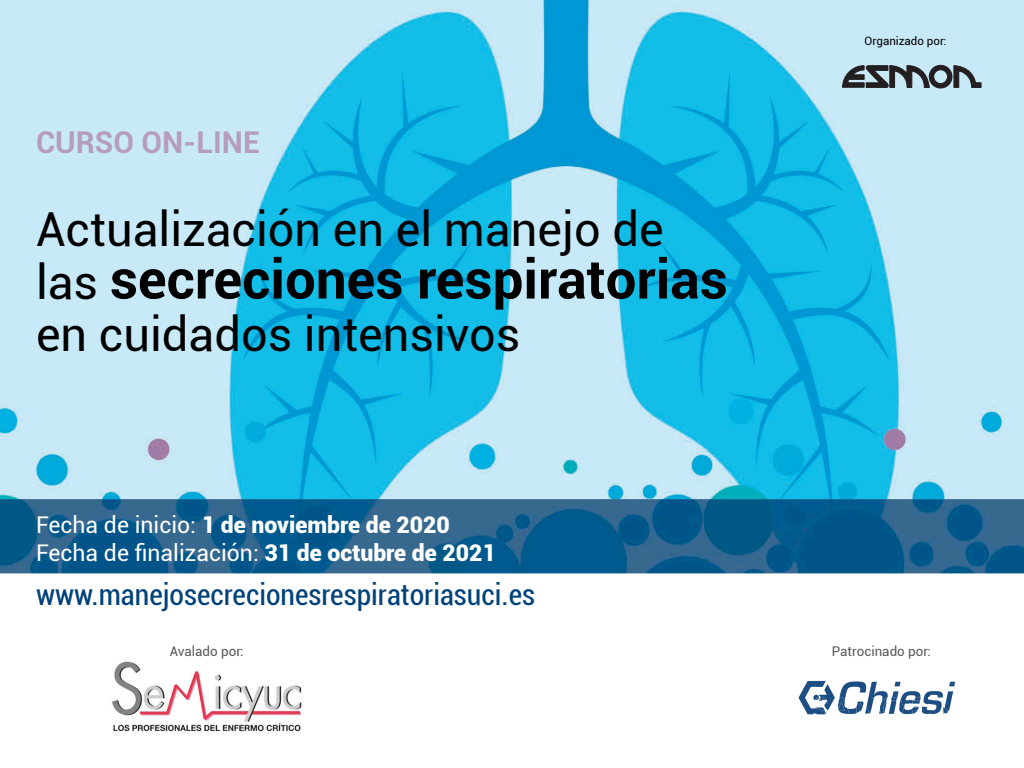
<style>
.page{position:relative;width:1024px;height:768px;background:#fff}
.page>*{position:absolute;margin:0;border:0;box-sizing:border-box;transform-origin:0 0}
.t1{font:700 54.7px "Roboto";color:#000}
.t2{font:46.9px "Roboto";color:#000}
.t3{font:700 30px "Roboto";color:#b79dbd}
.t4{font:condensed 29.5px "Roboto";color:#004279}
.t5{font:900 23px/27.6px "Roboto";color:#fff}
.t6{font:13.4px "Roboto";color:#57585a}
.t7{font:11.5px "Roboto";color:#000}
.s1{font-weight:400;font-size:46.9px}
.s2{font-weight:400}
</style>
<div class="page">
<img style="left:0;top:0;width:1024px;height:499px">
<svg style="left:842px;top:64px;width:139px;height:24px;background:#6f7c83"></svg>
<img style="left:798px;top:680px;width:158px;height:35px">
<img style="left:928px;top:697px;width:4px;height:18px">
<img style="left:880px;top:697px;width:23px;height:18px">
<img style="left:813px;top:697px;width:15px;height:18px">
<img style="left:909px;top:697px;width:13px;height:18px">
<img style="left:857px;top:697px;width:17px;height:18px">
<img style="left:831px;top:697px;width:21px;height:18px">
<img style="left:953px;top:691px;width:3px;height:11px">
<img style="left:950px;top:704px;width:6px;height:3px">
<img style="left:943px;top:707px;width:13px;height:8px">
<img style="left:112px;top:661px;width:190px;height:71px">
<img style="left:0;top:499px;width:1024px;height:74px">
<h3 class="t3" style="left:36px;top:121px;width:225px">CURSO ON-LINE</h3>
<h2 class="t2" style="left:36px;top:196px;width:629px">Actualización en el manejo de</h2>
<h1 class="t1" style="left:36px;top:240px;width:693px"><span class="s1">las</span> secreciones respiratorias</h1>
<h2 class="t2" style="left:36px;top:302px;width:486px">en cuidados intensivos</h2>
<p class="t5" style="left:36px;top:510px;width:461px"><span class="s2">Fecha de inicio:</span> 1 de noviembre de 2020<br><span class="s2">Fecha de finalización:</span> 31 de octubre de 2021</p>
<p class="t4" style="left:36px;top:574px;width:501px">www.manejosecrecionesrespiratoriasuci.es</p>
<p class="t6" style="left:170px;top:642px;width:75px">Avalado por:</p>
<p class="t7" style="left:865px;top:33px;width:83px">Organizado por:</p>
<p class="t6" style="left:832px;top:642px;width:100px">Patrocinado por:</p>
</div>
